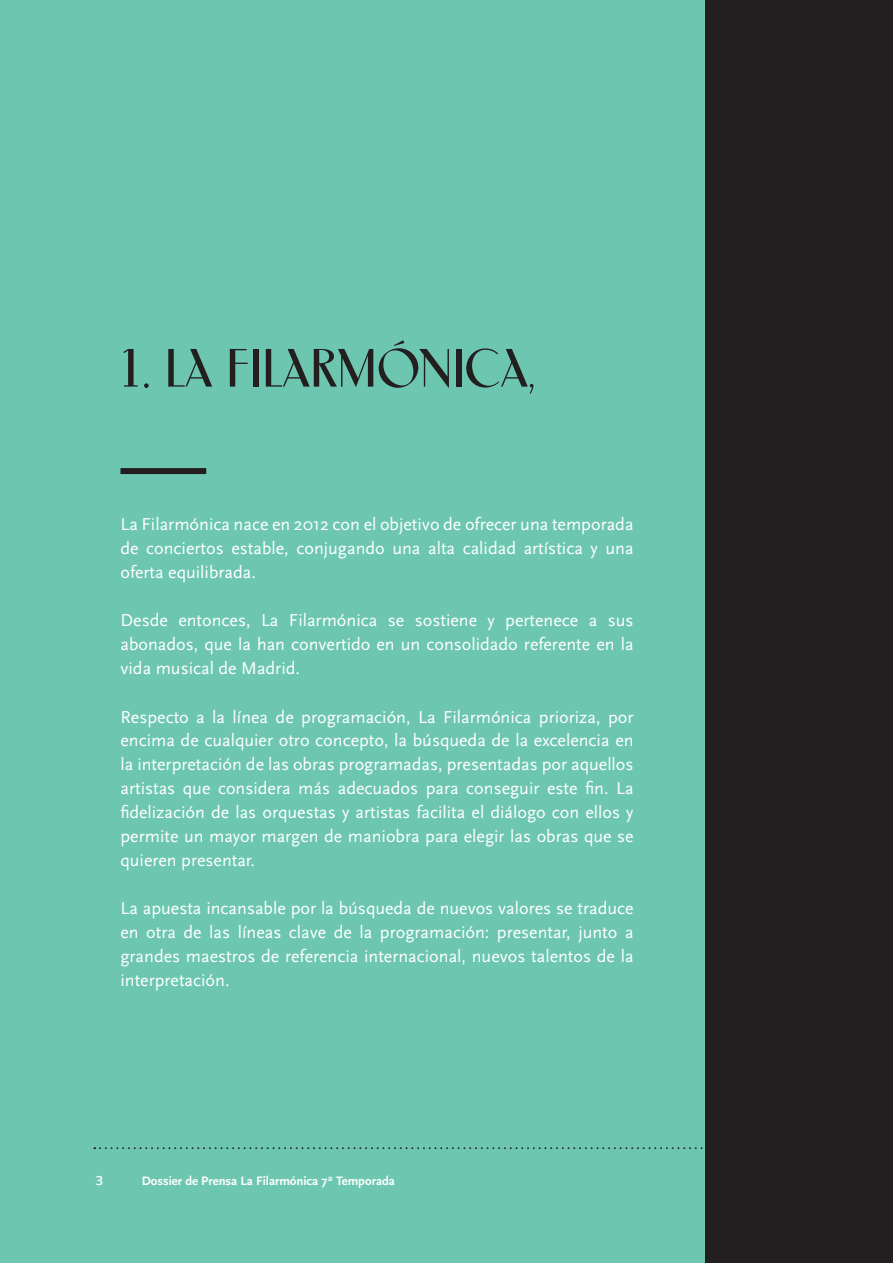
<style>
.page{position:relative;width:893px;height:1263px;background:#fff}
.page>*{position:absolute;margin:0;border:0;box-sizing:border-box;transform-origin:0 0}
.t1{font:700 51px "Falado";color:#231f20}
.t2{font:18px/24px "Scala Sans";color:#fff;text-align:justify}
.t3{font:700 12.75px "Scala Sans";color:#fff}
.t4{font:600 12.75px "Open Sans";color:#fff}
.s1{font-family:"Circular Std";font-weight:400}
</style>
<div class="page">
<div style="left:6px;top:0;width:887px;height:1263px;background:#231f20"></div>
<div style="left:0;top:0;width:704px;height:1263px;background:#6dc7b0"></div>
<div style="left:120px;top:468px;width:86px;height:6px;background:#231f20"></div>
<svg style="left:94px;top:1147px;width:611px;height:2px"></svg>
<h1 class="t1" style="left:120px;top:339px;width:416px">1. LA FILARMÓNICA,</h1>
<p class="t2" style="left:120px;top:513px;width:515px">La Filarmónica nace en 2012 con el objetivo de ofrecer una temporada de conciertos estable, conjugando una alta calidad artística y una oferta equilibrada.</p>
<p class="t2" style="left:120px;top:609px;width:515px">Desde entonces, La Filarmónica se sostiene y pertenece a sus abonados, que la han convertido en un consolidado referente en la vida musical de Madrid.</p>
<p class="t2" style="left:120px;top:705px;width:515px">Respecto a la línea de programación, La Filarmónica prioriza, por encima de cualquier otro concepto, la búsqueda de la excelencia en la interpretación de las obras programadas, presentadas por aquellos artistas que considera más adecuados para conseguir este fin. La fidelización de las orquestas y artistas facilita el diálogo con ellos y permite un mayor margen de maniobra para elegir las obras que se quieren presentar.</p>
<p class="t2" style="left:120px;top:897px;width:515px">La apuesta incansable por la búsqueda de nuevos valores se traduce en otra de las líneas clave de la programación: presentar, junto a grandes maestros de referencia internacional, nuevos talentos de la interpretación.</p>
<p class="t4" style="left:96px;top:1171px;width:9px">3</p>
<p class="t3" style="left:142px;top:1174px;width:255px">Dossier de Prensa La Filarmónica 7<span class="s1">a</span> Temporada</p>
</div>
